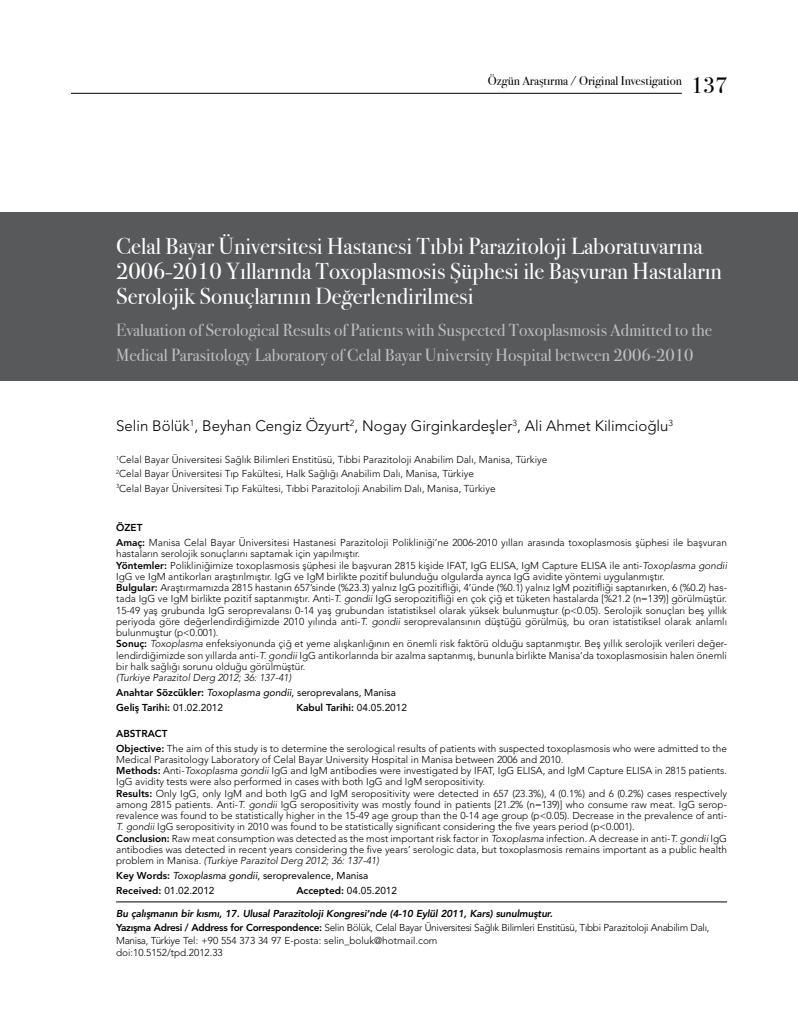
<style>
.page{position:relative;width:798px;height:1028px;background:#fff}
.page>*{position:absolute;margin:0;border:0;box-sizing:border-box;transform-origin:0 0}
.t1{font:23.12px/25px "Bodoni Svty Two ITCTT Book";color:#fff}
.t2{font:22.5px "Bodoni Svty Two ITCTT Book";color:#000}
.t3{font:17.5px/25px "Bodoni Svty Two ITCTT Book";color:#bcbec0}
.t4{font:300 15px "Avenir LT Std";color:#000}
.t5{font:12.5px "Bodoni Svty Two ITCTT Book";color:#000}
.t6{font:300 10px/11.2px "Avenir LT Std";color:#000}
.t7{font:300 10px/14.2px "Avenir LT Std";letter-spacing:-.03em;color:#000}
.t8{font:italic 300 10px/14.8px "Avenir LT Std";color:#000}
.t9{font:10px/14.8px "Avenir LT Std";color:#000}
.t10{font:800 10px "Avenir LT Std";color:#000}
.s1{font-weight:800}
.s2{font-style:italic}
.s3{font-weight:800;font-style:normal}
.s4{font-weight:400}
.s5{font-weight:400;font-style:normal}
.s6{font-weight:800;font-style:italic}
</style>
<div class="page">
<hr style="left:71px;top:93px;width:610px;height:1px;background:#000">
<div style="left:0;top:213px;width:797px;height:168px;background:#58595b"></div>
<hr style="left:116px;top:901px;width:610px;height:1px;background:#000">
<p class="t5" style="left:488px;top:71px;width:195px">Özgün Araştırma / Original Investigation</p>
<h2 class="t2" style="left:690px;top:67px;width:37px">137</h2>
<h1 class="t1" style="left:116px;top:231px;width:607px">Celal Bayar Üniversitesi Hastanesi Tıbbi Parazitoloji Laboratuvarına<br>2006-2010 Yıllarında Toxoplasmosis Şüphesi ile Başvuran Hastaların<br>Serolojik Sonuçlarının Değerlendirilmesi</h1>
<h3 class="t3" style="left:116px;top:316px;width:597px">Evaluation of Serological Results of Patients with Suspected Toxoplasmosis Admitted to the<br>Medical Parasitology Laboratory of Celal Bayar University Hospital between 2006-2010</h3>
<h3 class="t4" style="left:116px;top:416px;width:558px">Selin Bölük<sup>1</sup>, Beyhan Cengiz Özyurt<sup>2</sup>, Nogay Girginkardeşler<sup>3</sup>, Ali Ahmet Kilimcioğlu<sup>3</sup></h3>
<p class="t6" style="left:116px;top:452px;width:432px;line-height:14.2px"><sup>1</sup>Celal Bayar Üniversitesi Sağlık Bilimleri Enstitüsü, Tıbbi Parazitoloji Anabilim Dalı, Manisa, Türkiye<br><sup>2</sup>Celal Bayar Üniversitesi Tıp Fakültesi, Halk Sağlığı Anabilim Dalı, Manisa, Türkiye<br><sup>3</sup>Celal Bayar Üniversitesi Tıp Fakültesi, Tıbbi Parazitoloji Anabilim Dalı, Manisa, Türkiye</p>
<p class="t6" style="left:116px;top:520px;width:612px;line-height:14.8px"><span class="s1">ÖZET<br>Amaç:</span> Manisa Celal Bayar Üniversitesi Hastanesi Parazitoloji Polikliniği’ne 2006-2010 yılları arasında toxoplasmosis şüphesi ile başvuran</p>
<p class="t6" style="left:116px;top:548px;width:612px">hastaların serolojik sonuçlarını saptamak için yapılmıştır.<br><span class="s1">Yöntemler:</span> Polikliniğimize toxoplasmosis şüphesi ile başvuran 2815 kişide IFAT, IgG ELISA, IgM Capture ELISA ile anti-<span class="s2">Toxoplasma gondii </span>IgG ve IgM antikorları araştırılmıştır. IgG ve IgM birlikte pozitif bulunduğu olgularda ayrıca IgG avidite yöntemi uygulanmıştır.<br><span class="s1">Bulgular:</span> Araştırmamızda 2815 hastanın 657’sinde (%23.3) yalnız IgG pozitifliği, 4’ünde (%0.1) yalnız IgM pozitifliği saptanırken, 6 (%0.2) has&shy;tada IgG ve IgM birlikte pozitif saptanmıştır. Anti-<span class="s2">T. gondii</span> IgG seropozitifliği en çok çiğ et tüketen hastalarda [%21.2 (n=139)] görülmüştür.<br>15-49 yaş grubunda IgG seroprevalansı 0-14 yaş grubundan istatistiksel olarak yüksek bulunmuştur (p&lt;0.05). Serolojik sonuçları beş yıllık periyoda göre değerlendirdiğimizde 2010 yılında anti-<span class="s2">T. gondii</span> seroprevalansının düştüğü görülmüş, bu oran istatistiksel olarak anlamlı bulunmuştur (p&lt;0.001).<br><span class="s1">Sonuç:</span> <span class="s2">Toxoplasma</span> enfeksiyonunda çiğ et yeme alışkanlığının en önemli risk faktörü olduğu saptanmıştır. Beş yıllık serolojik verileri değer&shy;lendirdiğimizde son yıllarda anti-<span class="s2">T. gondii</span> IgG antikorlarında bir azalma saptanmış, bununla birlikte Manisa’da toxoplasmosisin halen önemli bir halk sağlığı sorunu olduğu görülmüştür.</p>
<p class="t8" style="left:116px;top:670px;width:281px">(Turkiye Parazitol Derg 2012; 36: 137-41)<br><span class="s3">Anahtar Sözcükler:</span> <span class="s4">Toxoplasma gondii</span><span class="s5">, seroprevalans, Manisa<br></span><span class="s3">Geliş Tarihi:</span> <span class="s5">01.02.2012</span></p>
<p class="t10" style="left:296px;top:701px;width:112px">Kabul Tarihi: <span class="s4">04.05.2012</span></p>
<p class="t6" style="left:116px;top:726px;width:612px;line-height:14.8px"><span class="s1">ABSTRACT<br>Objective:</span> The aim of this study is to determine the serological results of patients with suspected toxoplasmosis who were admitted to the</p>
<p class="t6" style="left:116px;top:753px;width:612px">Medical Parasitology Laboratory of Celal Bayar University Hospital in Manisa between 2006 and 2010.<br><span class="s1">Methods:</span> Anti-<span class="s2">Toxoplasma gondii</span> IgG and IgM antibodies were investigated by IFAT, IgG ELISA, and IgM Capture ELISA in 2815 patients.<br>IgG avidity tests were also performed in cases with both IgG and IgM seropositivity.<br><span class="s1">Results:</span> Only IgG, only IgM and both IgG and IgM seropositivity were detected in 657 (23.3%), 4 (0.1%) and 6 (0.2%) cases respectively among 2815 patients. Anti-<span class="s2">T. gondii</span> IgG seropositivity was mostly found in patients [21.2% (n=139)] who consume raw meat. IgG serop&shy;revalence was found to be statistically higher in the 15-49 age group than the 0-14 age group (p&lt;0.05). Decrease in the prevalence of anti-<span class="s2">T. gondii</span> IgG seropositivity in 2010 was found to be statistically significant considering the five years period (p&lt;0.001).<br><span class="s1">Conclusion:</span> Raw meat consumption was detected as the most important risk factor in <span class="s2">Toxoplasma</span> infection. A decrease in anti-<span class="s2">T. gondii</span> IgG antibodies was detected in recent years considering the five years’ serologic data, but toxoplasmosis remains important as a public health problem in Manisa. <span class="s2">(Turkiye Parazitol Derg 2012; 36: 137-41)</span></p>
<p class="t9" style="left:116px;top:868px;width:253px"><span class="s1">Key Words:</span> <span class="s2">Toxoplasma gondii</span>, seroprevalence, Manisa<br><span class="s1">Received:</span> 01.02.2012</p>
<p class="t9" style="left:296px;top:883px;width:102px"><span class="s1">Accepted:</span> 04.05.2012</p>
<p class="t7" style="left:116px;top:906px;width:594px"><span class="s6">Bu çalışmanın bir kısmı, 17. Ulusal Parazitoloji Kongresi’nde (4-10 Eylül 2011, Kars) sunulmuştur.<br></span><span class="s1">Yazışma Adresi / Address for Correspondence:</span> Selin Bölük, Celal Bayar Üniversitesi Sağlık Bilimleri Enstitüsü, Tıbbi Parazitoloji Anabilim Dalı,</p>
<p class="t6" style="left:116px;top:934px;width:323px;line-height:12.5px">Manisa, Türkiye Tel: +90 554 373 34 97 E-posta: selin_boluk@hotmail.com doi:10.5152/tpd.2012.33</p>
</div>
